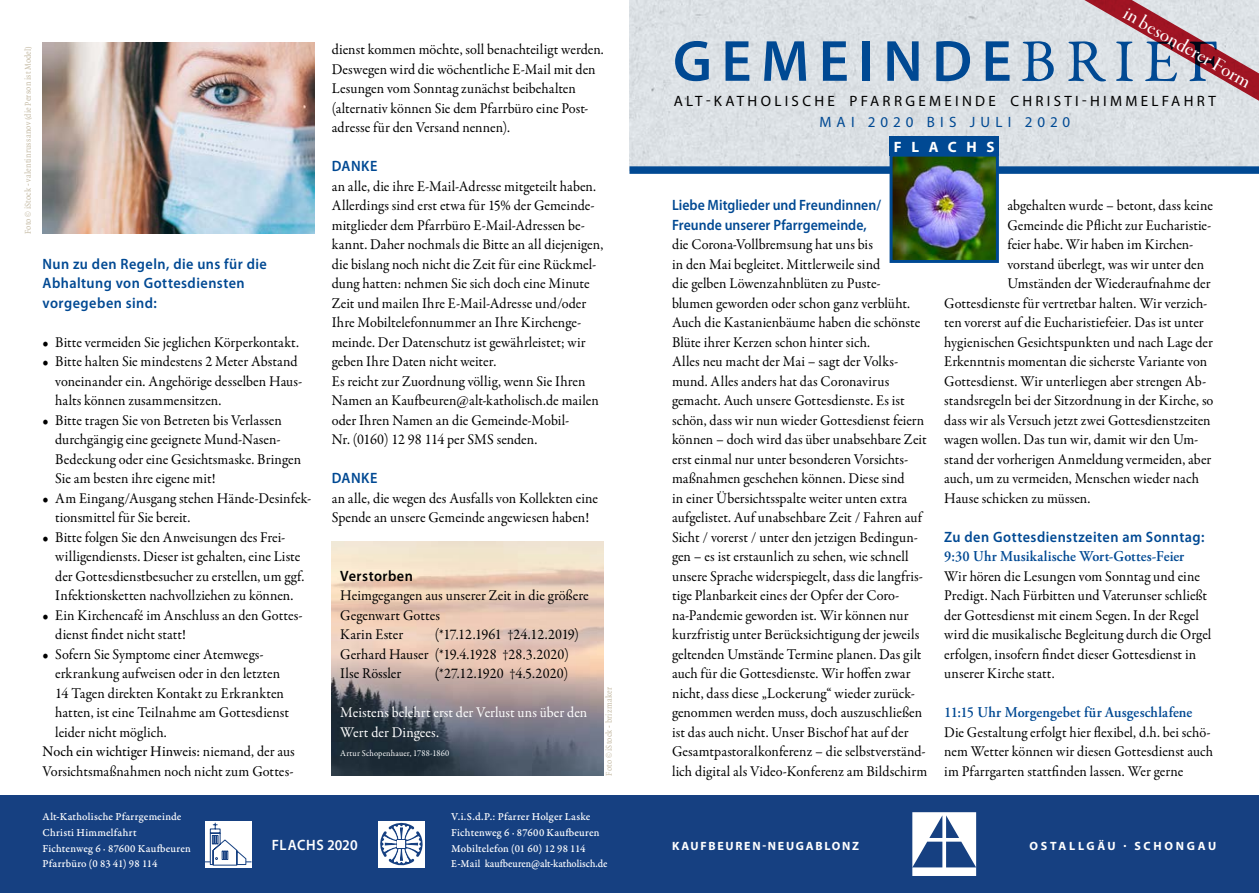
<style>
.page{position:relative;width:1259px;height:893px;background:#fff}
.page>*{position:absolute;margin:0;border:0;box-sizing:border-box;transform-origin:0 0}
.t1{font:600 58.5px "Myriad Pro";letter-spacing:.16em;color:#004993}
.t2{font:21px "Garamond Premr Pro Med Disp";color:#fff}
.t3{font:15px/19.5px "Garamond Premr Pro";color:#000;scale:.95 1}
.t4{font:600 15px/19.5px "Myriad Pro";letter-spacing:.03em;color:#004993;scale:.95 1}
.t5{font:600 15px "Adobe Garamond Pro";letter-spacing:.01em;color:#004993;scale:.95 1}
.t6{font:600 15px/19.5px "Myriad Pro";letter-spacing:.005em;color:#004993;scale:.92 1}
.t7{font:15px/19.5px "Garamond Premr Pro";color:#fff;scale:.95 1}
.t8{font:15px "Myriad Pro";letter-spacing:.22em;color:#000}
.t9{font:500 15px "Garamond Premr Pro";letter-spacing:.005em;color:#000;scale:.95 1}
.t10{font:15px "Myriad Pro";letter-spacing:.34em;color:#004993}
.t11{font:600 15px "Myriad Pro";letter-spacing:.035em;color:#fff;scale:.95 1}
.t12{font:600 15px "Myriad Pro";letter-spacing:.035em;color:#000;scale:.95 1}
.t13{font:700 15px "Myriad Pro";letter-spacing:.64em;color:#fff}
.t14{font:700 12px "Myriad Pro";letter-spacing:.145em;color:#fff}
.t15{font:700 12px "Myriad Pro";letter-spacing:.23em;color:#fff}
.t16{font:11.25px/15.8px "Garamond Premr Pro Med Capt";letter-spacing:.015em;color:#fff;scale:.95 1}
.t17{font:9px "Quadraat OT";letter-spacing:.025em;color:#c5bba5;scale:.9 1}
.t18{font:9px "Garamond Premr Pro";letter-spacing:.02em;color:#fff;scale:.95 1}
.s1{font-weight:400}
.s2{font-family:"Garamond Premr Pro";font-weight:400;font-size:60.75px}
</style>
<div class="page">
<div style="left:0;top:795px;width:1259px;height:98px;background:#164081"></div>
<div style="left:205px;top:821px;width:46px;height:46px;background:#fff"></div>
<hr style="left:205px;top:861px;width:46px;height:1px;background:#164081">
<svg style="left:210px;top:822px;width:36px;height:44px"></svg>
<div style="left:378px;top:821px;width:47px;height:46px;background:#fff"></div>
<svg style="left:380px;top:822px;width:43px;height:44px"></svg>
<div style="left:398px;top:840px;width:7px;height:8px;background:#fff"></div>
<img style="left:43px;top:43px;width:272px;height:191px">
<img style="left:332px;top:542px;width:272px;height:234px">
<div style="left:629px;top:0;width:630px;height:166px;background:#dce1e5"></div>
<div style="left:629px;top:166px;width:630px;height:8px;background:#004993"></div>
<svg style="left:912px;top:812px;width:64px;height:64px"></svg>
<img style="left:893px;top:158px;width:102px;height:101px">
<div style="left:889px;top:154px;width:110px;height:109px;border:3px solid #004993"></div>
<div style="left:889px;top:136px;width:110px;height:20px;background:#004993"></div>
<svg style="left:1034px;top:0;width:225px;height:142px;background:#d3c6cb"></svg>
<p class="t17" style="left:23px;top:234px;width:210px;rotate:-90deg">Foto © iStock - valentinrussanov (die Person ist Model)</p>
<p class="t4" style="left:43px;top:253px;width:238px">Nun zu den Regeln, die uns für die<br>Abhaltung von Gottesdiensten vorgegeben sind:</p>
<p class="t3" style="left:43px;top:332px;width:271px">• Bitte vermeiden Sie jeglichen Körperkontakt.</p>
<p class="t3" style="left:55px;top:352px;width:262px;text-indent:-13px">• Bitte halten Sie mindestens 2 Meter Abstand voneinander ein. Angehörige desselben Haus&shy;halts können zusammensitzen.</p>
<p class="t3" style="left:55px;top:410px;width:260px;text-indent:-13px">• Bitte tragen Sie von Betreten bis Verlassen durchgängig eine geeignete Mund-Nasen-Bedeckung oder eine Gesichtsmaske. Bringen Sie am besten ihre eigene mit!</p>
<p class="t3" style="left:55px;top:488px;width:271px;text-indent:-13px">• Am Eingang/Ausgang stehen Hände-Desinfek&shy;tionsmittel für Sie bereit.</p>
<p class="t3" style="left:55px;top:527px;width:264px;text-indent:-13px">• Bitte folgen Sie den Anweisungen des Frei&shy;willigendiensts. Dieser ist gehalten, eine Liste der Gottesdienstbesucher zu erstellen, um ggf.<br>Infektionsketten nachvollziehen zu können.</p>
<p class="t3" style="left:55px;top:605px;width:262px;text-indent:-13px">• Ein Kirchencafé im Anschluss an den Gottes&shy;dienst findet nicht statt!</p>
<p class="t3" style="left:43px;top:644px;width:233px">• Sofern Sie Symptome einer Atemwegs-</p>
<p class="t3" style="left:55px;top:664px;width:238px">erkrankung aufweisen oder in den letzten</p>
<p class="t3" style="left:55px;top:683px;width:242px">14 Tagen direkten Kontakt zu Erkrankten</p>
<p class="t3" style="left:55px;top:703px;width:248px">hatten, ist eine Teilnahme am Gottesdienst</p>
<p class="t3" style="left:55px;top:722px;width:119px">leider nicht möglich.</p>
<p class="t9" style="left:43px;top:742px;width:267px">Noch ein wichtiger Hinweis: <span class="s1">niemand, der aus</span></p>
<p class="t3" style="left:43px;top:761px;width:266px">Vorsichtsmaßnahmen noch nicht zum Gottes-</p>
<p class="t3" style="left:332px;top:40px;width:288px">dienst kommen möchte, soll benachteiligt werden.<br>Deswegen wird die wöchentliche E-Mail mit den Lesungen vom Sonntag zunächst beibehalten (alternativ können Sie dem Pfarrbüro eine Post&shy;adresse für den Versand nennen).</p>
<p class="t4" style="left:332px;top:156px;width:50px">DANKE</p>
<p class="t3" style="left:332px;top:176px;width:287px">an alle, die ihre E-Mail-Adresse mitgeteilt haben.<br>Allerdings sind erst etwa für 15% der Gemeinde&shy;mitglieder dem Pfarrbüro E-Mail-Adressen be&shy;kannt. Daher nochmals die Bitte an all diejenigen, die bislang noch nicht die Zeit für eine Rückmel&shy;dung hatten: nehmen Sie sich doch eine Minute Zeit und mailen Ihre E-Mail-Adresse und/oder Ihre Mobiltelefonnummer an Ihre Kirchenge&shy;meinde. Der Datenschutz ist gewährleistet; wir geben Ihre Daten nicht weiter.<br>Es reicht zur Zuordnung völlig, wenn Sie Ihren Namen an Kaufbeuren@alt-katholisch.de mailen oder Ihren Namen an die Gemeinde-Mobil-<br>Nr. (0160) 12 98 114 per SMS senden.</p>
<p class="t4" style="left:332px;top:468px;width:50px">DANKE</p>
<p class="t3" style="left:332px;top:488px;width:282px">an alle, die wegen des Ausfalls von Kollekten eine<br>Spende an unsere Gemeinde angewiesen haben!</p>
<p class="t12" style="left:340px;top:566px;width:78px">Verstorben</p>
<p class="t3" style="left:340px;top:586px;width:263px">Heimgegangen aus unserer Zeit in die größere<br>Gegenwart Gottes<br>Karin Ester</p>
<p class="t3" style="left:340px;top:625px;width:253px;text-indent:95px">(*17.12.1961 †24.12.2019)<br>Gerhard Hauser (*19.4.1928 †28.3.2020)<br>Ilse Rössler</p>
<p class="t3" style="left:435px;top:664px;width:142px">(*27.12.1920 †4.5.2020)</p>
<p class="t7" style="left:340px;top:703px;width:261px">Meistens belehrt erst der Verlust uns über den<br>Wert der Dingees.</p>
<p class="t18" style="left:340px;top:748px;width:116px">Artur Schopenhauer, 1788-1860</p>
<p class="t17" style="left:604px;top:775px;width:100px;rotate:-90deg">Foto © iStock - brizmaker</p>
<p class="t16" style="left:43px;top:809px;width:158px">Alt-Katholische Pfarrgemeinde<br>Christi Himmelfahrt<br>Fichtenweg 6 · 87600 Kaufbeuren<br>Pfarrbüro (0 83 41) 98 114</p>
<p class="t16" style="left:451px;top:809px;width:166px">V.i.S.d.P.: Pfarrer Holger Laske Fichtenweg 6 · 87600 Kaufbeuren Mobiltelefon (01 60) 12 98 114<br>E-Mail kaufbeuren@alt-katholisch.de</p>
<p class="t11" style="left:272px;top:835px;width:92px">FLACHS 2020</p>
<h2 class="t2" style="left:1131px;top:1px;width:145px;rotate:30deg">in besonderer Form</h2>
<h1 class="t1" style="left:673px;top:24px;width:548px">GEMEINDE<span class="s2">BRIEF</span></h1>
<p class="t8" style="left:674px;top:92px;width:543px">ALT-KATHOLISCHE PFARRGEMEINDE CHRISTI-HIMMELFAHRT</p>
<p class="t10" style="left:819px;top:112px;width:252px">MAI 2020 BIS JULI 2020</p>
<p class="t13" style="left:894px;top:137px;width:102px">FLACHS</p>
<p class="t6" style="left:672px;top:195px;width:229px">Liebe Mitglieder und Freundinnen/<br>Freunde unserer Pfarrgemeinde,</p>
<p class="t3" style="left:672px;top:235px;width:270px">die Corona-Vollbremsung hat uns bis<br>in den Mai begleitet. Mittlerweile sind<br>die gelben Löwenzahnblüten zu Puste-<br>blumen geworden oder schon ganz verblüht.<br>Auch die Kastanienbäume haben die schönste Blüte ihrer Kerzen schon hinter sich.<br>Alles neu macht der Mai – sagt der Volks&shy;mund. Alles anders hat das Coronavirus gemacht. Auch unsere Gottesdienste. Es ist schön, dass wir nun wieder Gottesdienst feiern können – doch wird das über unabsehbare Zeit erst einmal nur unter besonderen Vorsichts&shy;maßnahmen geschehen können. Diese sind<br>in einer Übersichtsspalte weiter unten extra aufgelistet. Auf unabsehbare Zeit / Fahren auf Sicht / vorerst / unter den jetzigen Bedingun&shy;gen – es ist erstaunlich zu sehen, wie schnell unsere Sprache widerspiegelt, dass die langfris&shy;tige Planbarkeit eines der Opfer der Coro&shy;na-Pandemie geworden ist. Wir können nur kurzfristig unter Berücksichtigung der jeweils geltenden Umstände Termine planen. Das gilt auch für die Gottesdienste. Wir hoffen zwar nicht, dass diese „Lockerung“ wieder zurück&shy;genommen werden muss, doch auszuschließen ist das auch nicht. Unser Bischof hat auf der Gesamtpastoralkonferenz – die selbstverständ&shy;lich digital als Video-Konferenz am Bildschirm</p>
<p class="t3" style="left:1007px;top:196px;width:218px">abgehalten wurde – betont, dass keine</p>
<p class="t3" style="left:1007px;top:215px;width:216px">Gemeinde die Pflicht zur Eucharistie-</p>
<p class="t3" style="left:1007px;top:235px;width:197px">feier habe. Wir haben im Kirchen-</p>
<p class="t3" style="left:1007px;top:254px;width:209px">vorstand überlegt, was wir unter den</p>
<p class="t3" style="left:1007px;top:274px;width:215px">Umständen der Wiederaufnahme der</p>
<p class="t3" style="left:944px;top:293px;width:278px">Gottesdienste für vertretbar halten. Wir verzich-</p>
<p class="t3" style="left:944px;top:313px;width:275px">ten vorerst auf die Eucharistiefeier. Das ist unter</p>
<p class="t3" style="left:944px;top:332px;width:284px">hygienischen Gesichtspunkten und nach Lage der</p>
<p class="t3" style="left:944px;top:352px;width:278px">Erkenntnis momentan die sicherste Variante von</p>
<p class="t3" style="left:944px;top:371px;width:277px">Gottesdienst. Wir unterliegen aber strengen Ab-</p>
<p class="t3" style="left:944px;top:391px;width:285px">standsregeln bei der Sitzordnung in der Kirche, so</p>
<p class="t3" style="left:944px;top:410px;width:282px">dass wir als Versuch jetzt zwei Gottesdienstzeiten</p>
<p class="t3" style="left:944px;top:430px;width:269px">wagen wollen. Das tun wir, damit wir den Um-</p>
<p class="t3" style="left:944px;top:449px;width:283px">stand der vorherigen Anmeldung vermeiden, aber</p>
<p class="t3" style="left:944px;top:469px;width:270px">auch, um zu vermeiden, Menschen wieder nach</p>
<p class="t3" style="left:944px;top:488px;width:155px">Hause schicken zu müssen.</p>
<p class="t4" style="left:944px;top:526px;width:275px">Zu den Gottesdienstzeiten am Sonntag:</p>
<p class="t5" style="left:944px;top:548px;width:254px">9:30 Uhr Musikalische Wort-Gottes-Feier</p>
<p class="t3" style="left:944px;top:566px;width:283px">Wir hören die Lesungen vom Sonntag und eine Predigt. Nach Fürbitten und Vaterunser schließt der Gottesdienst mit einem Segen. In der Regel wird die musikalische Begleitung durch die Orgel erfolgen, insofern findet dieser Gottesdienst in unserer Kirche statt.</p>
<p class="t5" style="left:944px;top:704px;width:263px">11:15 Uhr Morgengebet für Ausgeschlafene</p>
<p class="t3" style="left:944px;top:722px;width:284px">Die Gestaltung erfolgt hier flexibel, d.h. bei schö&shy;nem Wetter können wir diesen Gottesdienst auch im Pfarrgarten stattfinden lassen. Wer gerne</p>
<p class="t14" style="left:672px;top:839px;width:188px">KAUFBEUREN-NEUGABLONZ</p>
<p class="t15" style="left:1029px;top:839px;width:188px">OSTALLGÄU · SCHONGAU</p>
</div>
